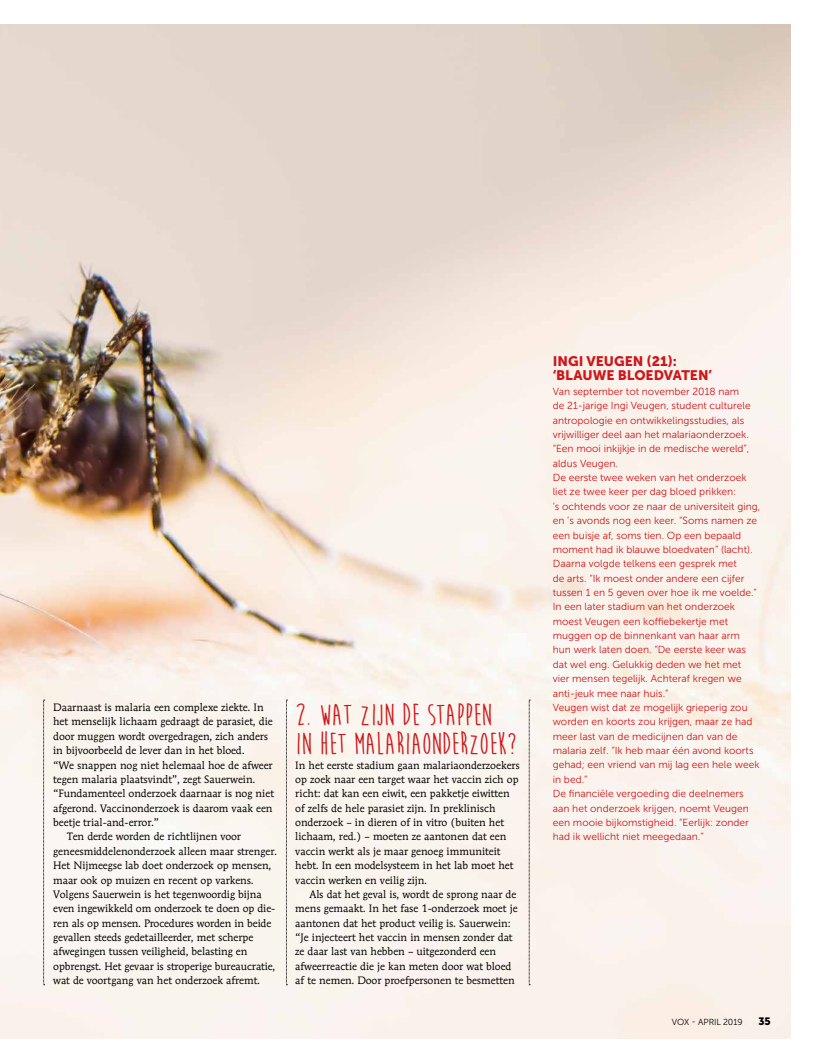
<style>
.page{position:relative;width:815px;height:1063px;background:#fff}
.page>*{position:absolute;margin:0;border:0;box-sizing:border-box;transform-origin:0 0}
.t1{font:700 31.25px/28.8px "Moon Flower";letter-spacing:-.005em;color:#cd171a}
.t2{font:13.75px/14.4px "Museo Sans 900";color:#cd171a}
.t3{font:10.62px/14.4px "Mendoza Roman Std";color:#000}
.t4{font:10.62px "Museo Sans 900";color:#000}
.t5{font:10.25px/14.4px "Museo Sans 300";color:#cd171a}
.t6{font:8.75px "Museo Sans 300";letter-spacing:-.01em;color:#000}
</style>
<div class="page">
<img style="left:0;top:25px;width:790px;height:1013px">
<svg style="left:286px;top:700px;width:1px;height:285px"></svg>
<svg style="left:529px;top:700px;width:1px;height:285px"></svg>
<svg style="left:43px;top:700px;width:2px;height:285px"></svg>
<p class="t3" style="left:53px;top:700px;width:212px">Daarnaast is malaria een complexe ziekte. In</p>
<p class="t3" style="left:53px;top:714px;width:221px">het menselijk lichaam gedraagt de parasiet, die</p>
<p class="t3" style="left:53px;top:729px;width:216px">door muggen wordt overgedragen, zich anders</p>
<p class="t3" style="left:53px;top:743px;width:193px">in bijvoorbeeld de lever dan in het bloed.</p>
<p class="t3" style="left:53px;top:758px;width:221px">“We snappen nog niet helemaal hoe de afweer</p>
<p class="t3" style="left:53px;top:772px;width:204px">tegen malaria plaatsvindt”, zegt Sauerwein.</p>
<p class="t3" style="left:53px;top:786px;width:222px">“Fundamenteel onderzoek daarnaar is nog niet</p>
<p class="t3" style="left:53px;top:801px;width:221px">afgerond. Vaccinonderzoek is daarom vaak een</p>
<p class="t3" style="left:53px;top:815px;width:107px">beetje trial-and-error.”</p>
<p class="t3" style="left:67px;top:829px;width:175px">Ten derde worden de richtlijnen voor</p>
<p class="t3" style="left:53px;top:844px;width:226px">geneesmiddelenonderzoek alleen maar strenger.</p>
<p class="t3" style="left:53px;top:858px;width:220px">Het Nijmeegse lab doet onderzoek op mensen,</p>
<p class="t3" style="left:53px;top:873px;width:202px">maar ook op muizen en recent op varkens.</p>
<p class="t3" style="left:53px;top:887px;width:210px">Volgens Sauerwein is het tegenwoordig bijna</p>
<p class="t3" style="left:53px;top:901px;width:224px">even ingewikkeld om onderzoek te doen op die-</p>
<p class="t3" style="left:53px;top:916px;width:220px">ren als op mensen. Procedures worden in beide</p>
<p class="t3" style="left:53px;top:930px;width:202px">gevallen steeds gedetailleerder, met scherpe</p>
<p class="t3" style="left:53px;top:944px;width:196px">afwegingen tussen veiligheid, belasting en</p>
<p class="t3" style="left:53px;top:959px;width:224px">opbrengst. Het gevaar is stroperige bureaucratie,</p>
<p class="t3" style="left:53px;top:973px;width:208px">wat de voortgang van het onderzoek afremt.</p>
<h1 class="t1" style="left:295px;top:701px;width:223px">2. WAT ZIJN DE STAPPEN<br>IN HET MALARIAONDERZOEK?</h1>
<p class="t3" style="left:295px;top:758px;width:226px">In het eerste stadium gaan malariaonderzoekers op zoek naar een target waar het vaccin zich op richt: dat kan een eiwit, een pakketje eiwitten of zelfs de hele parasiet zijn. In preklinisch onderzoek – in dieren of in vitro (buiten het lichaam, red.) – moeten ze aantonen dat een vaccin werkt als je maar genoeg immuniteit hebt. In een modelsysteem in het lab moet het vaccin werken en veilig zijn.</p>
<p class="t3" style="left:295px;top:887px;width:224px;text-indent:14px">Als dat het geval is, wordt de sprong naar de mens gemaakt. In het fase 1-onderzoek moet je aantonen dat het product veilig is. Sauerwein: “Je injecteert het vaccin in mensen zonder dat ze daar last van hebben – uitgezonderd een afweerreactie die je kan meten door wat bloed af te nemen. Door proefpersonen te besmetten</p>
<p class="t2" style="left:553px;top:354px;width:161px">INGI VEUGEN (21): ‘BLAUWE BLOEDVATEN’</p>
<p class="t5" style="left:553px;top:384px;width:209px">Van september tot november 2018 nam<br>de 21-jarige Ingi Veugen, student culturele antropologie en ontwikkelingsstudies, als vrijwilliger deel aan het malariaonderzoek. “Een mooi inkijkje in de medische wereld”, aldus Veugen.<br>De eerste twee weken van het onderzoek liet ze twee keer per dag bloed prikken:<br>’s ochtends voor ze naar de universiteit ging, en ’s avonds nog een keer. “Soms namen ze een buisje af, soms tien. Op een bepaald moment had ik blauwe bloedvaten” (lacht).<br>Daarna volgde telkens een gesprek met<br>de arts. “Ik moest onder andere een cijfer tussen 1 en 5 geven over hoe ik me voelde.” In een later stadium van het onderzoek moest Veugen een koffiebekertje met muggen op de binnenkant van haar arm hun werk laten doen. “De eerste keer was dat wel eng. Gelukkig deden we het met vier mensen tegelijk. Achteraf kregen we anti-jeuk mee naar huis.”<br>Veugen wist dat ze mogelijk grieperig zou worden en koorts zou krijgen, maar ze had meer last van de medicijnen dan van de malaria zelf. “Ik heb maar één avond koorts gehad; een vriend van mij lag een hele week in bed.”<br>De financiële vergoeding die deelnemers aan het onderzoek krijgen, noemt Veugen een mooie bijkomstigheid. “Eerlijk: zonder had ik wellicht niet meegedaan.”</p>
<p class="t6" style="left:672px;top:1017px;width:72px">VOX - APRIL 2019</p>
<p class="t4" style="left:758px;top:1015px;width:14px">35</p>
</div>
